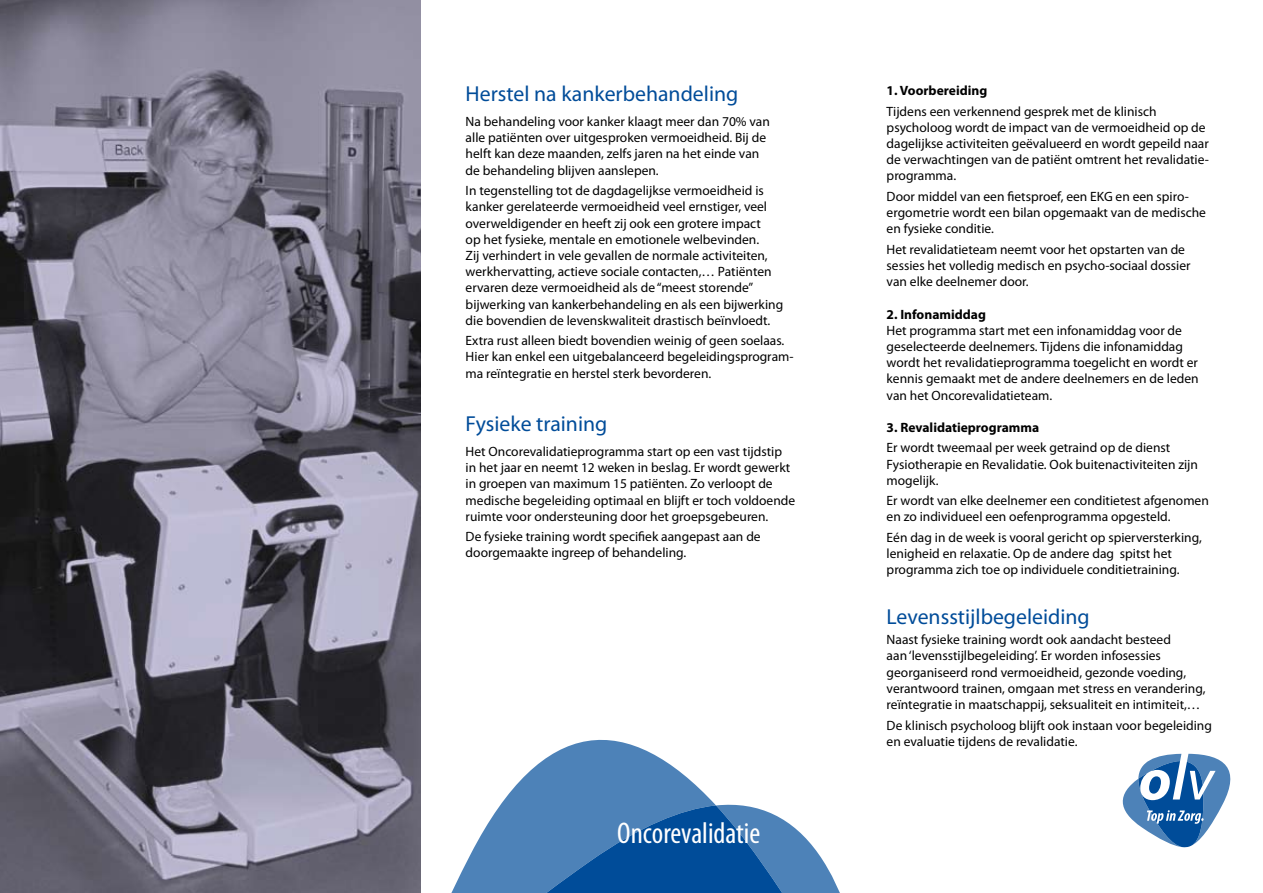
<style>
.page{position:relative;width:1263px;height:893px;background:#fff}
.page>*{position:absolute;margin:0;border:0;box-sizing:border-box;transform-origin:0 0}
.t1{font:condensed 30px "Myriad Pro";color:#fff}
.t2{font:21.75px "Myriad Pro";color:#004c99}
.t3{font:13.5px/16.2px "Myriad Pro";color:#000}
.t4{font:700 13.5px "Myriad Pro";color:#000}
</style>
<div class="page">
<svg style="left:1122px;top:754px;width:109px;height:93px"></svg>
<img style="left:0;top:0;width:421px;height:893px">
<svg style="left:415px;top:709px;width:293px;height:88px"></svg>
<svg style="left:415px;top:797px;width:425px;height:96px"></svg>
<h2 class="t2" style="left:466px;top:81px;width:274px">Herstel na kankerbehandeling</h2>
<p class="t3" style="left:466px;top:113px;width:306px">Na behandeling voor kanker klaagt meer dan 70% van alle patiënten over uitgesproken vermoeidheid. Bij de helft kan deze maanden, zelfs jaren na het einde van de behandeling blijven aanslepen.</p>
<p class="t3" style="left:466px;top:182px;width:319px">In tegenstelling tot de dagdagelijkse vermoeidheid is kanker gerelateerde vermoeidheid veel ernstiger, veel overweldigender en heeft zij ook een grotere impact<br>op het fysieke, mentale en emotionele welbevinden.<br>Zij verhindert in vele gevallen de normale activiteiten, werkhervatting, actieve sociale contacten,… Patiënten ervaren deze vermoeidheid als de “meest storende” bijwerking van kankerbehandeling en als een bijwerking die bovendien de levenskwaliteit drastisch beïnvloedt.</p>
<p class="t3" style="left:466px;top:332px;width:329px">Extra rust alleen biedt bovendien weinig of geen soelaas.<br>Hier kan enkel een uitgebalanceerd begeleidingsprogram&shy;ma reïntegratie en herstel sterk bevorderen.</p>
<h2 class="t2" style="left:466px;top:411px;width:143px">Fysieke training</h2>
<p class="t3" style="left:466px;top:443px;width:331px">Het Oncorevalidatieprogramma start op een vast tijdstip in het jaar en neemt 12 weken in beslag. Er wordt gewerkt in groepen van maximum 15 patiënten. Zo verloopt de medische begeleiding optimaal en blijft er toch voldoende ruimte voor ondersteuning door het groepsgebeuren.</p>
<p class="t3" style="left:466px;top:528px;width:297px">De fysieke training wordt specifiek aangepast aan de doorgemaakte ingreep of behandeling.</p>
<h1 class="t1" style="left:617px;top:814px;width:144px">Oncorevalidatie</h1>
<p class="t4" style="left:887px;top:82px;width:102px">1. Voorbereiding</p>
<p class="t3" style="left:887px;top:103px;width:324px">Tijdens een verkennend gesprek met de klinisch psycholoog wordt de impact van de vermoeidheid op de dagelijkse activiteiten geëvalueerd en wordt gepeild naar de verwachtingen van de patiënt omtrent het revalidatie&shy;programma.</p>
<p class="t3" style="left:887px;top:188px;width:321px">Door middel van een fietsproef, een EKG en een spiro&shy;ergometrie wordt een bilan opgemaakt van de medische en fysieke conditie.</p>
<p class="t3" style="left:887px;top:241px;width:305px">Het revalidatieteam neemt voor het opstarten van de sessies het volledig medisch en psycho-sociaal dossier van elke deelnemer door.</p>
<p class="t4" style="left:887px;top:305px;width:101px">2. Infonamiddag</p>
<p class="t3" style="left:887px;top:322px;width:313px">Het programma start met een infonamiddag voor de geselecteerde deelnemers. Tijdens die infonamiddag wordt het revalidatieprogramma toegelicht en wordt er kennis gemaakt met de andere deelnemers en de leden van het Oncorevalidatieteam.</p>
<p class="t4" style="left:887px;top:419px;width:154px">3. Revalidatieprogramma</p>
<p class="t3" style="left:887px;top:440px;width:313px">Er wordt tweemaal per week getraind op de dienst<br>Fysiotherapie en Revalidatie. Ook buitenactiviteiten zijn mogelijk.</p>
<p class="t3" style="left:887px;top:492px;width:324px">Er wordt van elke deelnemer een conditietest afgenomen en zo individueel een oefenprogramma opgesteld.</p>
<p class="t3" style="left:887px;top:529px;width:317px">Eén dag in de week is vooral gericht op spierversterking, lenigheid en relaxatie. Op de andere dag spitst het programma zich toe op individuele conditietraining.</p>
<h2 class="t2" style="left:887px;top:603px;width:205px">Levensstijlbegeleiding</h2>
<p class="t3" style="left:887px;top:631px;width:320px">Naast fysieke training wordt ook aandacht besteed<br>aan ‘levensstijlbegeleiding’. Er worden infosessies georganiseerd rond vermoeidheid, gezonde voeding, verantwoord trainen, omgaan met stress en verandering, reïntegratie in maatschappij, seksualiteit en intimiteit,…</p>
<p class="t3" style="left:887px;top:717px;width:327px">De klinisch psycholoog blijft ook instaan voor begeleiding en evaluatie tijdens de revalidatie.</p>
</div>
